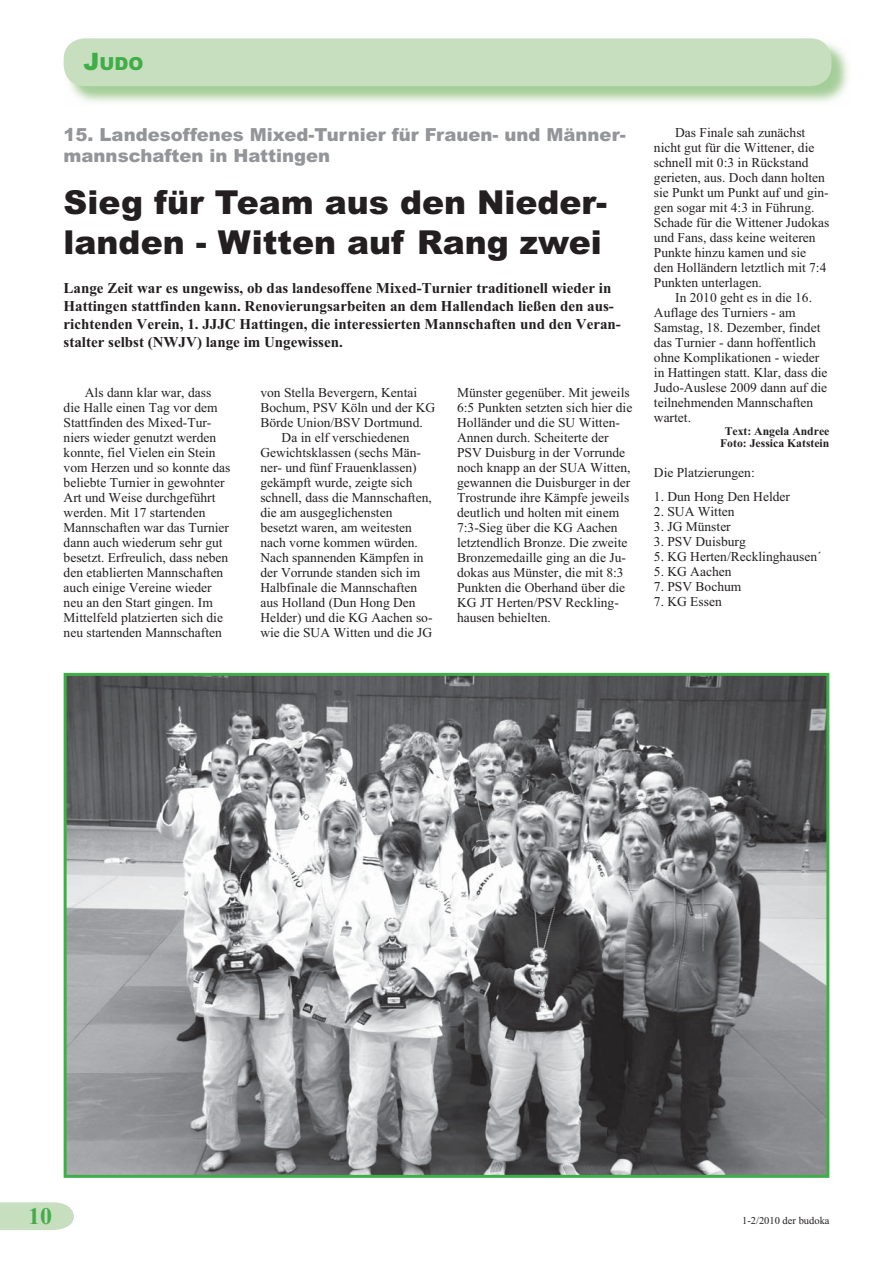
<style>
.page{position:relative;width:893px;height:1263px;background:#fff}
.page>*{position:absolute;margin:0;border:0;box-sizing:border-box;transform-origin:0 0}
.t1{font:900 33px/39.6px "Arial";color:#231f20}
.t2{font:700 24px "Times New Roman";color:#41ad49}
.t3{font:900 18px/21.6px "Arial";color:#939598}
.t4{font:900 18px "Arial";color:#41ad49}
.t5{font:700 15px/18px "Times New Roman";color:#231f20}
.t6{font:13.5px/15px "Times New Roman";color:#231f20}
.t7{font:700 11.7px/12.8px "Times New Roman";color:#231f20;text-align:center}
.t8{font:10.5px "Times New Roman";color:#231f20}
.s1{font-size:24px}
</style>
<div class="page">
<svg style="left:0;top:1202px;width:74px;height:28px;background:#cbe1c3"></svg>
<img style="left:65px;top:39px;width:783px;height:64px">
<div style="left:64px;top:38px;width:767px;height:48px;background:#c8dfbf;border-radius:21px"></div>
<img style="left:68px;top:677px;width:757px;height:497px">
<div style="left:64px;top:673px;width:765px;height:505px;border:3px solid #41ad49"></div>
<h3 class="t4" style="left:83px;top:57px;width:61px"><span class="s1">J</span>UDO</h3>
<h3 class="t3" style="left:64px;top:125px;width:563px">15. Landesoffenes Mixed-Turnier für Frauen- und Männer&shy;mannschaften in Hattingen</h3>
<h1 class="t1" style="left:64px;top:186px;width:545px">Sieg für Team aus den Nieder&shy;landen - Witten auf Rang zwei</h1>
<p class="t5" style="left:64px;top:281px;width:559px">Lange Zeit war es ungewiss, ob das landesoffene Mixed-Turnier traditionell wieder in Hattingen stattfinden kann. Renovierungsarbeiten an dem Hallendach ließen den aus&shy;richtenden Verein, 1. JJJC Hattingen, die interessierten Mannschaften und den Veran&shy;stalter selbst (NWJV) lange im Ungewissen.</p>
<p class="t6" style="left:457px;top:386px;width:177px">Münster gegenüber. Mit jeweils<br>6:5 Punkten setzten sich hier die<br>Holländer und die SU Witten-<br>Annen durch. Scheiterte der<br>PSV Duisburg in der Vorrunde noch knapp an der SUA Witten, gewannen die Duisburger in der<br>Trostrunde ihre Kämpfe jeweils deutlich und holten mit einem<br>7:3-Sieg über die KG Aachen letztendlich Bronze. Die zweite<br>Bronzemedaille ging an die Ju&shy;dokas aus Münster, die mit 8:3<br>Punkten die Oberhand über die<br>KG JT Herten/PSV Reckling&shy;hausen behielten.</p>
<p class="t6" style="left:64px;top:386px;width:168px;text-indent:21px">Als dann klar war, dass die Halle einen Tag vor dem<br>Stattfinden des Mixed-Tur&shy;niers wieder genutzt werden konnte, fiel Vielen ein Stein vom Herzen und so konnte das beliebte Turnier in gewohnter<br>Art und Weise durchgeführt werden. Mit 17 startenden<br>Mannschaften war das Turnier dann auch wiederum sehr gut besetzt. Erfreulich, dass neben den etablierten Mannschaften auch einige Vereine wieder neu an den Start gingen. Im<br>Mittelfeld platzierten sich die neu startenden Mannschaften</p>
<p class="t6" style="left:260px;top:386px;width:158px">von Stella Bevergern, Kentai</p>
<p class="t6" style="left:260px;top:401px;width:176px">Bochum, PSV Köln und der KG</p>
<p class="t6" style="left:260px;top:416px;width:164px">Börde Union/BSV Dortmund.</p>
<p class="t6" style="left:282px;top:431px;width:129px">Da in elf verschiedenen</p>
<p class="t6" style="left:260px;top:446px;width:162px">Gewichtsklassen (sechs Män-</p>
<p class="t6" style="left:260px;top:461px;width:158px">ner- und fünf Frauenklassen)</p>
<p class="t6" style="left:260px;top:476px;width:154px">gekämpft wurde, zeigte sich</p>
<p class="t6" style="left:260px;top:491px;width:173px">schnell, dass die Mannschaften,</p>
<p class="t6" style="left:260px;top:506px;width:133px">die am ausgeglichensten</p>
<p class="t6" style="left:260px;top:521px;width:153px">besetzt waren, am weitesten</p>
<p class="t6" style="left:260px;top:536px;width:159px">nach vorne kommen würden.</p>
<p class="t6" style="left:260px;top:551px;width:165px">Nach spannenden Kämpfen in</p>
<p class="t6" style="left:260px;top:566px;width:161px">der Vorrunde standen sich im</p>
<p class="t6" style="left:260px;top:581px;width:158px">Halbfinale die Mannschaften</p>
<p class="t6" style="left:260px;top:596px;width:157px">aus Holland (Dun Hong Den</p>
<p class="t6" style="left:260px;top:611px;width:174px">Helder) und die KG Aachen so-</p>
<p class="t6" style="left:260px;top:626px;width:173px">wie die SUA Witten und die JG</p>
<p class="t6" style="left:654px;top:126px;width:177px;text-indent:21px">Das Finale sah zunächst nicht gut für die Wittener, die schnell mit 0:3 in Rückstand gerieten, aus. Doch dann holten sie Punkt um Punkt auf und gin&shy;gen sogar mit 4:3 in Führung.<br>Schade für die Wittener Judokas und Fans, dass keine weiteren<br>Punkte hinzu kamen und sie<br>den Holländern letztlich mit 7:4<br>Punkten unterlagen.</p>
<p class="t6" style="left:654px;top:291px;width:175px;text-indent:21px">In 2010 geht es in die 16.<br>Auflage des Turniers - am<br>Samstag, 18. Dezember, findet das Turnier - dann hoffentlich ohne Komplikationen - wieder in Hattingen statt. Klar, dass die<br>Judo-Auslese 2009 dann auf die teilnehmenden Mannschaften wartet.</p>
<p class="t7" style="left:720px;top:426px;width:111px">Text: Angela Andree<br>Foto: Jessica Katstein</p>
<p class="t6" style="left:654px;top:467px;width:102px">Die Platzierungen:</p>
<p class="t6" style="left:654px;top:490px;width:138px">1. Dun Hong Den Helder</p>
<p class="t6" style="left:654px;top:505px;width:82px">2. SUA Witten</p>
<p class="t6" style="left:654px;top:520px;width:78px">3. JG Münster</p>
<p class="t6" style="left:654px;top:535px;width:93px">3. PSV Duisburg</p>
<p class="t6" style="left:654px;top:550px;width:169px">5. KG Herten/Recklinghausen´</p>
<p class="t6" style="left:654px;top:565px;width:79px">5. KG Aachen</p>
<p class="t6" style="left:654px;top:580px;width:89px">7. PSV Bochum</p>
<p class="t6" style="left:654px;top:595px;width:69px">7. KG Essen</p>
<h2 class="t2" style="left:28px;top:1208px;width:25px">10</h2>
<p class="t8" style="left:742px;top:1217px;width:89px">1-2/2010 der budoka</p>
</div>
